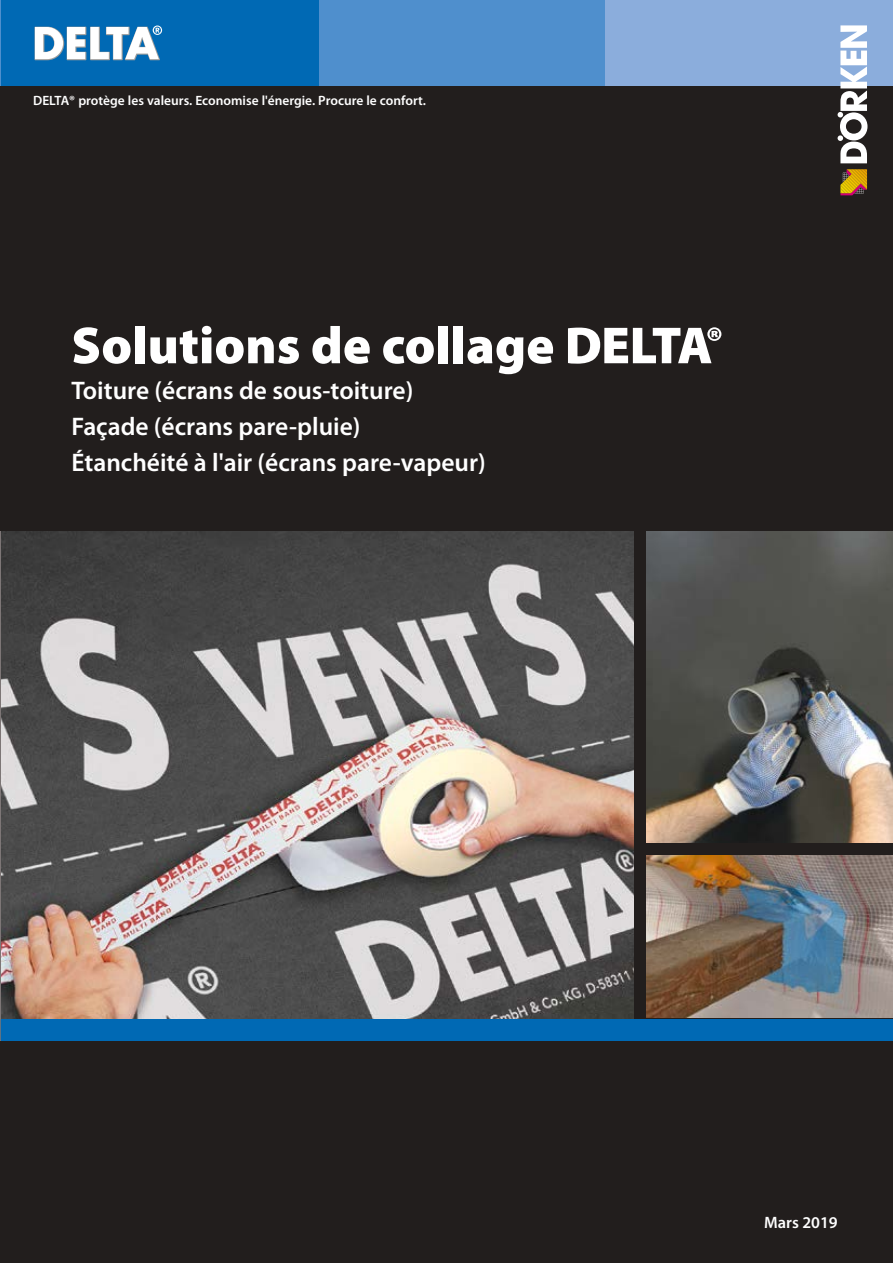
<style>
.page{position:relative;width:893px;height:1263px;background:#221e1d}
.page>*{position:absolute;margin:0;border:0;box-sizing:border-box;transform-origin:0 0}
.t1{font:900 52.5px "Delta Myriad Pro";color:#fff}
.t2{font:600 25.5px/36px "Myriad Pro Doerken";color:#fff}
.t3{font:600 16.5px "Myriad Pro Doerken";color:#fff}
.t4{font:600 13.5px "Myriad Pro Doerken";color:#fff}
</style>
<div class="page">
<img style="left:0;top:531px;width:634px;height:488px">
<div style="left:319px;top:0;width:287px;height:85px;background:#4f8fcd"></div>
<div style="left:606px;top:0;width:287px;height:85px;background:#8baddc"></div>
<div style="left:0;top:0;width:319px;height:85px;background:#0069b4"></div>
<svg style="left:35px;top:26px;width:127px;height:34px"></svg>
<svg style="left:837px;top:25px;width:30px;height:138px"></svg>
<svg style="left:840px;top:169px;width:27px;height:26px"></svg>
<img style="left:646px;top:855px;width:247px;height:162px">
<img style="left:646px;top:531px;width:247px;height:311px">
<div style="left:0;top:1019px;width:893px;height:22px;background:#0069b4"></div>
<p class="t4" style="left:33px;top:92px;width:394px">DELTA® protège les valeurs. Economise l'énergie. Procure le confort.</p>
<h1 class="t1" style="left:71px;top:310px;width:649px">Solutions de collage DELTA®</h1>
<p class="t2" style="left:71px;top:372px;width:416px">Toiture (écrans de sous-toiture)<br>Façade (écrans pare-pluie)<br>Étanchéité à l'air (écrans pare-vapeur)</p>
<p class="t3" style="left:764px;top:1212px;width:75px">Mars 2019</p>
</div>
